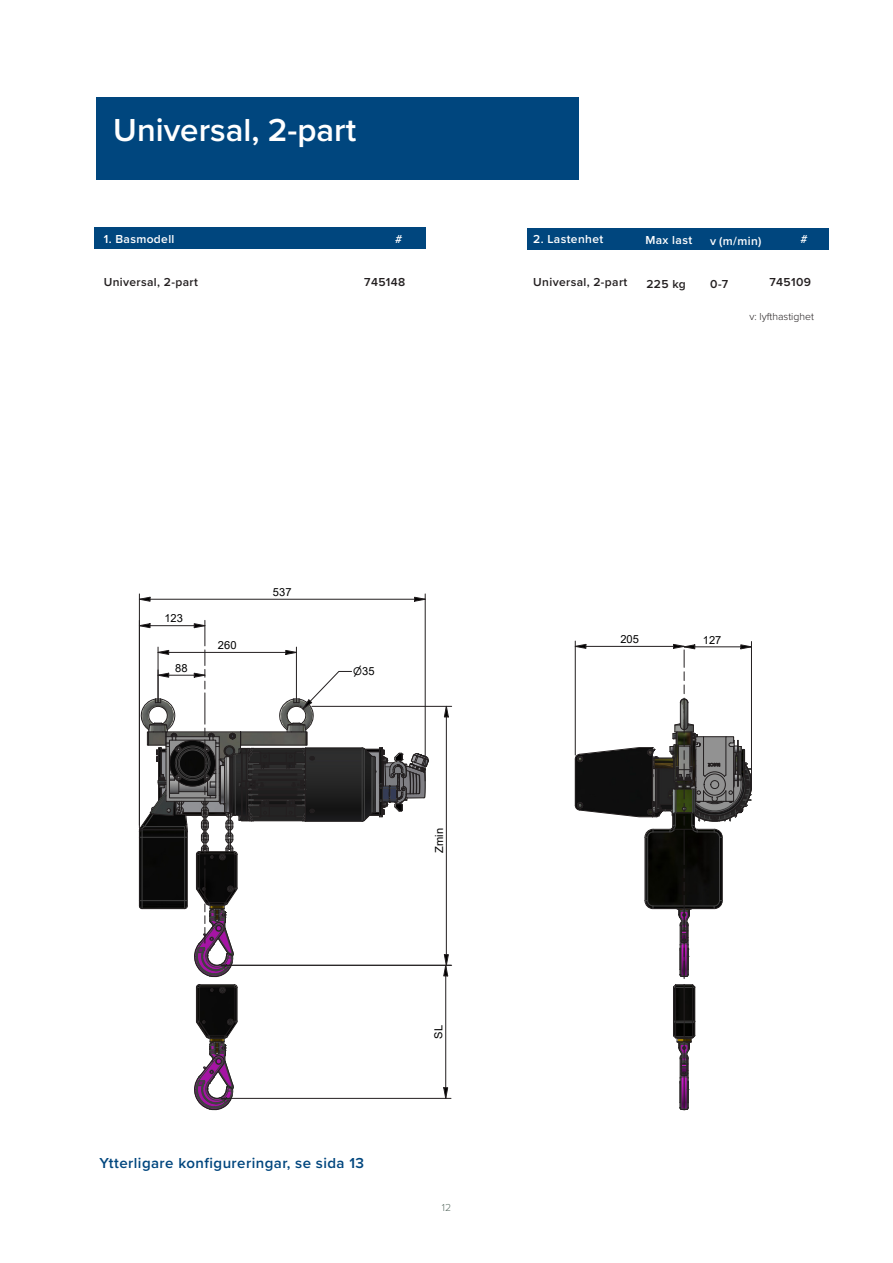
<style>
.page{position:relative;width:893px;height:1263px;background:#fff}
.page>*{position:absolute;margin:0;border:0;box-sizing:border-box;transform-origin:0 0}
.Rubrik_1{font:600 33px "Proxima Nova";color:#fff}
.Liten_rubrik{font:600 15px "Proxima Nova";letter-spacing:.03em;color:#00467e}
.Text_i_tabell{font:600 12px "Proxima Nova";letter-spacing:.03em;color:#231f20}
.Liten_rubrik-2{font:600 12px "Proxima Nova";letter-spacing:.03em;color:#fff}
.t1{font:11.1px "Arial";color:#000}
.Brödtext_centrerad_fet{font:300 10.5px "Proxima Nova";color:#231f20}
.t2{font:300 10.5px "Proxima Nova";color:#5d6e65}
.s1{font-family:"AIGDT";font-size:10.35px}
</style>
<div class="page">
<div style="left:96px;top:98px;width:483px;height:82px;background:#00467e"></div>
<div style="left:94px;top:228px;width:332px;height:21px;background:#00467e"></div>
<div style="left:526px;top:228px;width:302px;height:22px;background:#00467e"></div>
<img style="left:352px;top:699px;width:76px;height:399px">
<img style="left:674px;top:988px;width:22px;height:49px">
<svg style="left:362px;top:747px;width:67px;height:75px"></svg>
<hr style="left:305px;top:821px;width:57px;height:1px;background:#231f20">
<hr style="left:305px;top:747px;width:57px;height:1px;background:#231f20">
<hr style="left:694px;top:987px;width:1px;height:34px;background:#231f20">
<hr style="left:692px;top:987px;width:1px;height:36px;background:#231f20">
<hr style="left:684px;top:987px;width:1px;height:34px;background:#231f20">
<svg style="left:673px;top:1021px;width:22px;height:89px"></svg>
<hr style="left:673px;top:987px;width:1px;height:34px;background:#231f20">
<hr style="left:675px;top:985px;width:1px;height:36px;background:#231f20">
<svg style="left:444px;top:705px;width:5px;height:13px"></svg>
<hr style="left:446px;top:717px;width:1px;height:238px;background:#231f20">
<hr style="left:221px;top:965px;width:231px;height:1px;background:#231f20">
<hr style="left:312px;top:706px;width:140px;height:1px;background:#231f20">
<hr style="left:575px;top:641px;width:1px;height:114px;background:#231f20">
<svg style="left:574px;top:644px;width:178px;height:344px"></svg>
<hr style="left:695px;top:646px;width:46px;height:1px;background:#231f20">
<hr style="left:751px;top:641px;width:1px;height:140px;background:#231f20">
<svg style="left:138px;top:593px;width:214px;height:518px"></svg>
<svg style="left:414px;top:597px;width:11px;height:5px"></svg>
<hr style="left:150px;top:599px;width:265px;height:1px;background:#231f20">
<hr style="left:425px;top:594px;width:1px;height:187px;background:#231f20">
<hr style="left:139px;top:594px;width:1px;height:231px;background:#231f20">
<svg style="left:443px;top:954px;width:6px;height:22px"></svg>
<svg style="left:443px;top:1087px;width:5px;height:11px"></svg>
<hr style="left:445px;top:976px;width:1px;height:112px;background:#231f20">
<hr style="left:221px;top:1098px;width:230px;height:1px;background:#231f20">
<hr style="left:221px;top:965px;width:230px;height:1px;background:#231f20">
<p class="Rubrik_1" style="left:113px;top:105px;width:244px">Universal, 2-part</p>
<p class="Liten_rubrik-2" style="left:104px;top:230px;width:72px">1. Basmodell</p>
<p class="Text_i_tabell" style="left:104px;top:273px;width:96px">Universal, 2-part</p>
<p class="Liten_rubrik-2" style="left:395px;top:230px;width:9px">#</p>
<p class="Text_i_tabell" style="left:364px;top:273px;width:43px">745148</p>
<p class="Liten_rubrik-2" style="left:533px;top:230px;width:71px">2. Lastenhet</p>
<p class="Text_i_tabell" style="left:533px;top:273px;width:96px">Universal, 2-part</p>
<p class="Liten_rubrik-2" style="left:645px;top:231px;width:48px">Max last</p>
<p class="Text_i_tabell" style="left:646px;top:275px;width:41px">225 kg</p>
<p class="Liten_rubrik-2" style="left:710px;top:232px;width:53px">v (m/min)</p>
<p class="Text_i_tabell" style="left:710px;top:275px;width:20px">0-7</p>
<p class="Liten_rubrik-2" style="left:800px;top:230px;width:9px">#</p>
<p class="Text_i_tabell" style="left:770px;top:273px;width:43px">745109</p>
<p class="Brödtext_centrerad_fet" style="left:749px;top:309px;width:66px">v: lyfthastighet</p>
<p class="t1" style="left:164px;top:611px;width:20px">123</p>
<p class="t1" style="left:175px;top:660px;width:14px">88</p>
<p class="t1" style="left:218px;top:637px;width:20px">260</p>
<p class="t1" style="left:273px;top:584px;width:20px">537</p>
<p class="t1" style="left:353px;top:664px;width:23px"><span class="s1">n</span>35</p>
<p class="t1" style="left:432px;top:853px;width:26px;rotate:-90deg">Zmin</p>
<p class="Liten_rubrik" style="left:99px;top:1152px;width:266px">Ytterligare konfigureringar, se sida 13</p>
<p class="t1" style="left:431px;top:1039px;width:15px;rotate:-90deg">SL</p>
<p class="t2" style="left:442px;top:1200px;width:11px">12</p>
<p class="t1" style="left:620px;top:631px;width:20px">205</p>
<p class="t1" style="left:703px;top:632px;width:20px">127</p>
</div>
